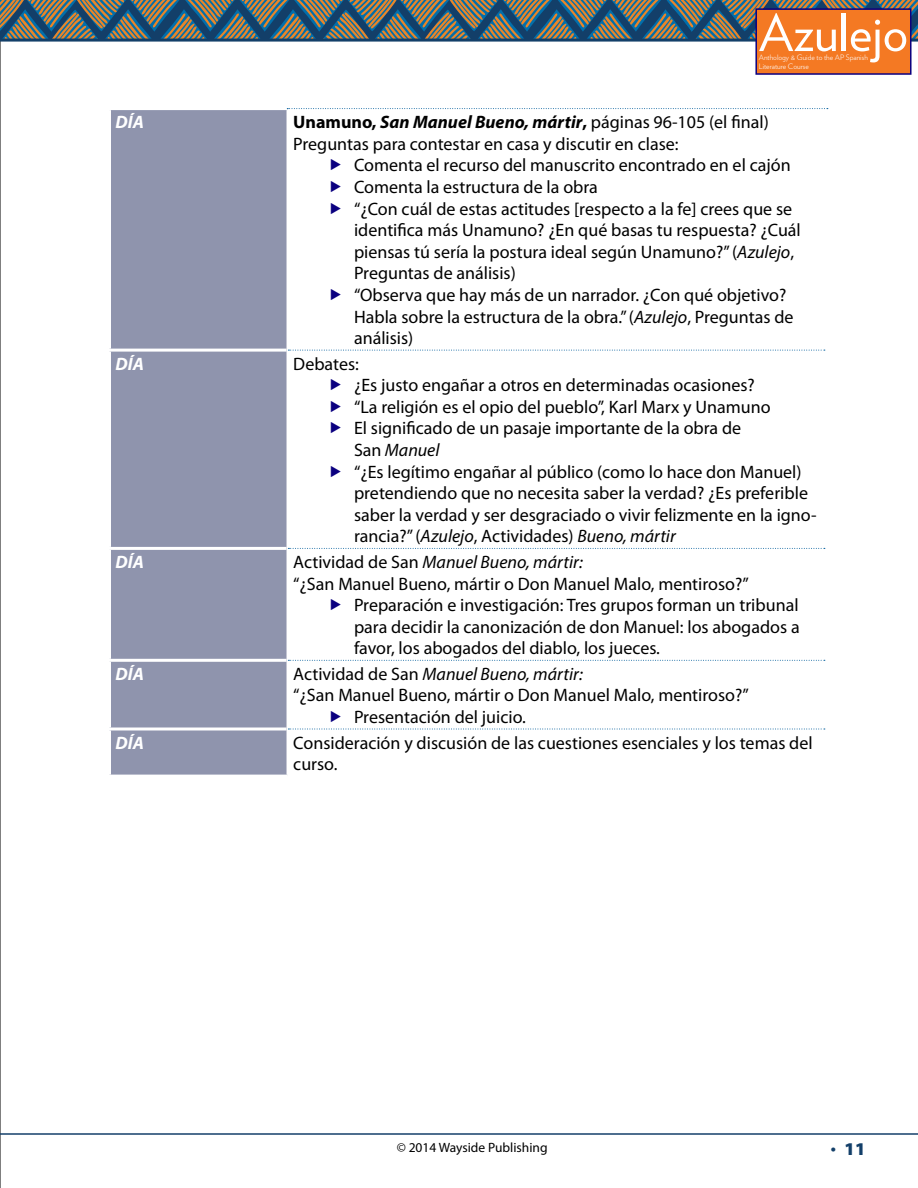
<style>
.page{position:relative;width:918px;height:1188px;background:#fff}
.page>*{position:absolute;margin:0;border:0;box-sizing:border-box;transform-origin:0 0}
.t1{font:51px "Verlag";color:#fff}
.t2{font:18px/21.6px "Myriad Pro";color:#000}
.t3{font:italic 18px "Myriad Pro";color:#000}
.t4{font:italic 700 18px "Myriad Pro";color:#fff}
.t5{font:900 semi-expanded 18px "Myriad Pro";color:#133f69}
.t6{font:13.5px "Myriad Pro";color:#000}
.t7{font:300 7.5px "Verlag";color:#fff}
.s1{font-weight:700}
.s2{font-weight:700;font-style:italic}
.s3{font-style:italic}
.s4{font-style:normal}
.s5{font-size:13.5px}
</style>
<div class="page">
<hr style="left:0;top:0;width:1px;height:1188px;background:#000">
<svg style="left:0;top:0;width:918px;height:39px"></svg>
<hr style="left:0;top:39px;width:918px;height:3px;background:#133f69">
<hr style="left:0;top:1133px;width:918px;height:2px;background:#133f69">
<div style="left:755px;top:8px;width:157px;height:67px;background:#f47923;border:2px solid #0b0080"></div>
<div style="left:111px;top:110px;width:176px;height:665px;background:#8f94ad"></div>
<hr style="left:108px;top:349px;width:179px;height:3px;background:#fff">
<hr style="left:108px;top:547px;width:179px;height:3px;background:#fff">
<hr style="left:108px;top:659px;width:179px;height:3px;background:#fff">
<hr style="left:108px;top:728px;width:179px;height:2px;background:#fff">
<svg style="left:287px;top:108px;width:541px;height:1px"></svg>
<svg style="left:288px;top:350px;width:537px;height:1px"></svg>
<svg style="left:288px;top:548px;width:537px;height:1px"></svg>
<svg style="left:288px;top:660px;width:537px;height:1px"></svg>
<svg style="left:288px;top:729px;width:537px;height:1px"></svg>
<h1 class="t1" style="left:759px;top:-5px;width:151px">Azulejo</h1>
<p class="t7" style="left:759px;top:61px;width:52px">Literature Course</p>
<p class="t7" style="left:759px;top:52px;width:110px">Anthology &amp; Guide to the AP Spanish</p>
<p class="t4" style="left:116px;top:110px;width:30px">DÍA</p>
<p class="t2" style="left:293px;top:111px;width:477px"><span class="s1">Unamuno,</span> <span class="s2">San Manuel Bueno, mártir</span><span class="s1">,</span> páginas 96-105 (el final)<br>Preguntas para contestar en casa y discutir en clase:</p>
<p class="t2" style="left:354px;top:154px;width:448px">Comenta el recurso del manuscrito encontrado en el cajón Comenta la estructura de la obra<br>“¿Con cuál de estas actitudes [respecto a la fe] crees que se identifica más Unamuno? ¿En qué basas tu respuesta? ¿Cuál piensas tú sería la postura ideal según Unamuno?” (<span class="s3">Azulejo</span>, Preguntas de análisis)<br>“Observa que hay más de un narrador. ¿Con qué objetivo?<br>Habla sobre la estructura de la obra.” (<span class="s3">Azulejo</span>, Preguntas de análisis)</p>
<p class="t4" style="left:116px;top:352px;width:30px">DÍA</p>
<p class="t2" style="left:354px;top:352px;width:464px;text-indent:-61px">Debates:<br>¿Es justo engañar a otros en determinadas ocasiones?<br>“La religión es el opio del pueblo”, Karl Marx y Unamuno<br>El significado de un pasaje importante de la obra de<br>San <span class="s3">Manuel<br></span>“¿Es legítimo engañar al público (como lo hace don Manuel) pretendiendo que no necesita saber la verdad? ¿Es preferible saber la verdad y ser desgraciado o vivir felizmente en la igno&shy;rancia?” (<span class="s3">Azulejo</span>, Actividades) <span class="s3">Bueno, mártir</span></p>
<p class="t4" style="left:116px;top:550px;width:30px">DÍA</p>
<p class="t3" style="left:293px;top:551px;width:291px"><span class="s4">Actividad de San</span> Manuel Bueno, mártir:</p>
<p class="t2" style="left:293px;top:572px;width:457px">“¿San Manuel Bueno, mártir o Don Manuel Malo, mentiroso?”</p>
<p class="t2" style="left:354px;top:594px;width:446px">Preparación e investigación: Tres grupos forman un tribunal</p>
<p class="t2" style="left:354px;top:616px;width:447px">para decidir la canonización de don Manuel: los abogados a</p>
<p class="t2" style="left:354px;top:637px;width:307px">favor, los abogados del diablo, los jueces.</p>
<p class="t4" style="left:116px;top:662px;width:30px">DÍA</p>
<p class="t3" style="left:293px;top:663px;width:291px"><span class="s4">Actividad de San</span> Manuel Bueno, mártir:</p>
<p class="t2" style="left:293px;top:684px;width:457px">“¿San Manuel Bueno, mártir o Don Manuel Malo, mentiroso?”</p>
<p class="t2" style="left:354px;top:706px;width:173px">Presentación del juicio.</p>
<p class="t4" style="left:116px;top:731px;width:30px">DÍA</p>
<p class="t2" style="left:293px;top:731px;width:521px">Consideración y discusión de las cuestiones esenciales y los temas del curso.</p>
<p class="t6" style="left:397px;top:1139px;width:152px">© 2014 Wayside Publishing</p>
<p class="t5" style="left:831px;top:1138px;width:37px"><span class="s5">•</span> 11</p>
</div>
